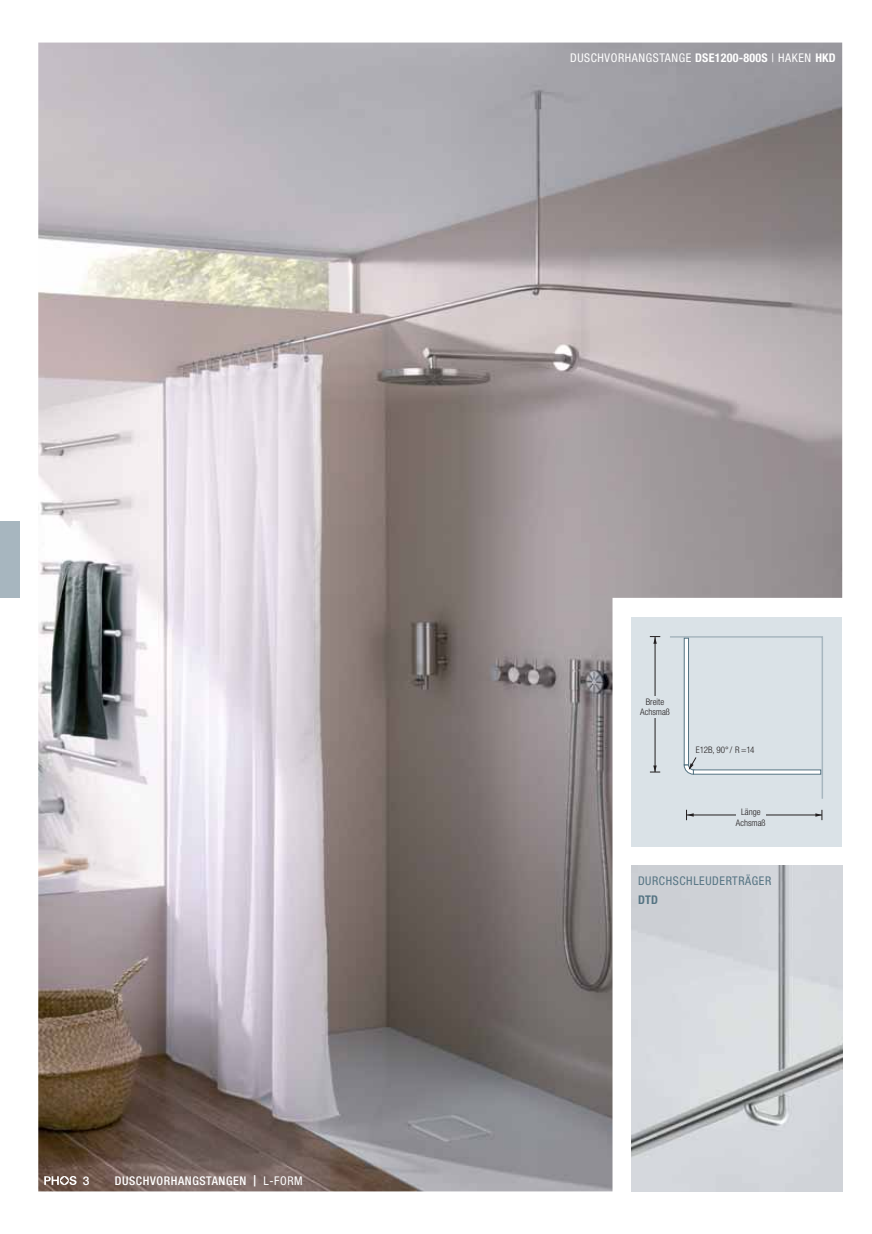
<style>
.page{position:relative;width:872px;height:1234px;background:#fff}
.page>*{position:absolute;margin:0;border:0;box-sizing:border-box;transform-origin:0 0}
.t1{font:condensed 12px "Helvetica Neue LT Std";letter-spacing:.05em;color:#fff}
.t2{font:500 condensed 12px "Helvetica Neue LT Std";letter-spacing:.05em;color:#fff}
.t3{font:condensed 12px "Helvetica Neue LT Std";letter-spacing:.05em;color:#557483}
.t4{font:700 condensed 12px "Helvetica Neue LT Std";color:#557483}
.t5{font:500 12px "Helvetica Neue LT Std";color:#fff}
.t6{font:300 condensed 9px/10.8px "Helvetica Neue LT Std";color:#231f20;text-align:center}
.s1{font-stretch:normal;font-size:11.25px}
.s2{font-weight:400}
.s3{font-weight:700}
</style>
<div class="page">
<img style="left:38px;top:43px;width:804px;height:1148px">
<img style="left:631px;top:865px;width:211px;height:326px">
<div style="left:631px;top:617px;width:211px;height:229px;background:#dae2e7"></div>
<hr style="left:655px;top:636px;width:1px;height:135px;background:#231f20">
<hr style="left:686px;top:814px;width:136px;height:1px;background:#231f20">
<svg style="left:815px;top:809px;width:7px;height:11px"></svg>
<svg style="left:686px;top:809px;width:7px;height:11px"></svg>
<svg style="left:650px;top:765px;width:10px;height:7px"></svg>
<svg style="left:650px;top:636px;width:10px;height:7px"></svg>
<svg style="left:670px;top:636px;width:153px;height:163px"></svg>
<div style="left:640px;top:696px;width:30px;height:21px;background:#dae2e7"></div>
<div style="left:736px;top:808px;width:29px;height:24px;background:#dae2e7"></div>
<div style="left:691px;top:746px;width:68px;height:9px;background:#dae2e7"></div>
<div style="left:0;top:521px;width:19px;height:76px;background:#a7b6bf"></div>
<svg style="left:44px;top:1175px;width:33px;height:9px"></svg>
<p class="t5" style="left:83px;top:1173px;width:8px">3</p>
<p class="t2" style="left:115px;top:1176px;width:189px">DUSCHVORHANGSTANGEN <span class="s1">|</span> <span class="s2">L-FORM</span></p>
<p class="t1" style="left:570px;top:50px;width:267px">DUSCHVORHANGSTANGE <span class="s3">DSE1200-800S</span> | HAKEN <span class="s3">HKD</span></p>
<p class="t6" style="left:640px;top:697px;width:31px">Breite<br>Achsmaß</p>
<p class="t6" style="left:696px;top:745px;width:60px">E12B, 90° / R =14</p>
<p class="t6" style="left:736px;top:807px;width:31px">Länge<br>Achsmaß</p>
<p class="t3" style="left:638px;top:873px;width:135px">DURCHSCHLEUDERTRÄGER</p>
<p class="t4" style="left:638px;top:892px;width:22px">DTD</p>
</div>
